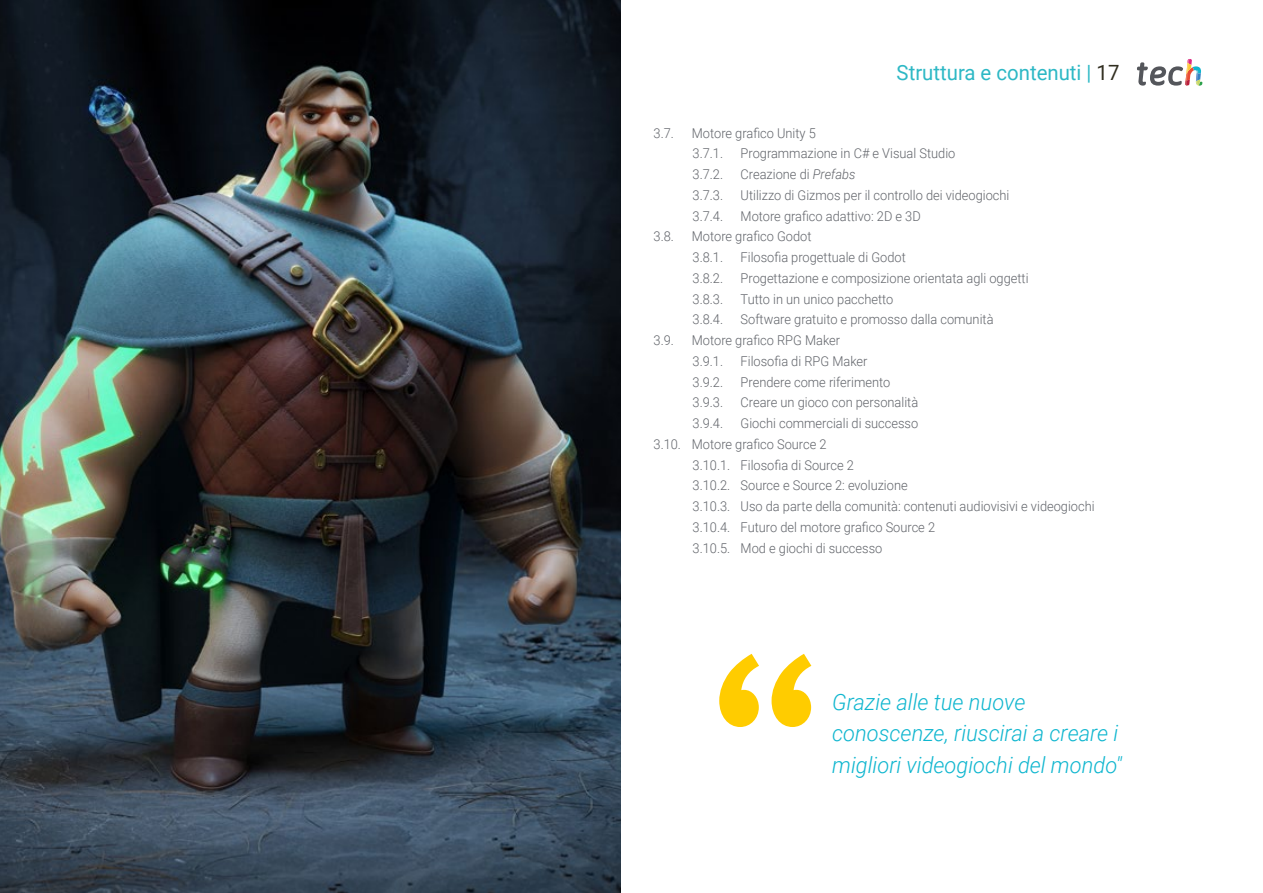
<style>
.page{position:relative;width:1263px;height:893px;background:#fff}
.page>*{position:absolute;margin:0;border:0;box-sizing:border-box;transform-origin:0 0}
.t1{font:italic 300 22.5px/31.5px "Roboto";color:#0fb6cf}
.t2{font:21px "Roboto";color:#2db8c5}
.t3{font:300 13.5px/20.7px "Roboto";color:#61646a;scale:.95 1}
.s1{color:#312e20}
.s2{font-style:italic}
</style>
<div class="page">
<svg style="left:1137px;top:59px;width:65px;height:27px"></svg>
<svg style="left:719px;top:654px;width:92px;height:73px"></svg>
<img style="left:0;top:0;width:621px;height:893px">
<h2 class="t2" style="left:897px;top:57px;width:224px">Struttura e contenuti | <span class="s1">17</span></h2>
<p class="t3" style="left:654px;top:122px;width:23px">3.7.</p>
<p class="t3" style="left:692px;top:122px;width:132px">Motore grafico Unity 5<br>3.7.1.</p>
<p class="t3" style="left:741px;top:143px;width:228px">Programmazione in C# e Visual Studio</p>
<p class="t3" style="left:693px;top:164px;width:34px">3.7.2.</p>
<p class="t3" style="left:741px;top:164px;width:122px">Creazione di <span class="s2">Prefabs</span></p>
<p class="t3" style="left:693px;top:184px;width:34px">3.7.3.</p>
<p class="t3" style="left:741px;top:184px;width:284px">Utilizzo di Gizmos per il controllo dei videogiochi</p>
<p class="t3" style="left:693px;top:205px;width:34px">3.7.4.</p>
<p class="t3" style="left:741px;top:205px;width:191px">Motore grafico adattivo: 2D e 3D</p>
<p class="t3" style="left:654px;top:226px;width:23px">3.8.</p>
<p class="t3" style="left:692px;top:226px;width:127px">Motore grafico Godot<br>3.8.1.</p>
<p class="t3" style="left:741px;top:247px;width:175px">Filosofia progettuale di Godot</p>
<p class="t3" style="left:693px;top:267px;width:34px">3.8.2.</p>
<p class="t3" style="left:741px;top:267px;width:305px">Progettazione e composizione orientata agli oggetti</p>
<p class="t3" style="left:693px;top:288px;width:34px">3.8.3.</p>
<p class="t3" style="left:741px;top:288px;width:162px">Tutto in un unico pacchetto</p>
<p class="t3" style="left:693px;top:309px;width:34px">3.8.4.</p>
<p class="t3" style="left:741px;top:309px;width:268px">Software gratuito e promosso dalla comunità</p>
<p class="t3" style="left:654px;top:330px;width:23px">3.9.</p>
<p class="t3" style="left:692px;top:330px;width:158px">Motore grafico RPG Maker<br>3.9.1.</p>
<p class="t3" style="left:741px;top:350px;width:135px">Filosofia di RPG Maker</p>
<p class="t3" style="left:693px;top:371px;width:34px">3.9.2.</p>
<p class="t3" style="left:741px;top:371px;width:159px">Prendere come riferimento</p>
<p class="t3" style="left:693px;top:392px;width:34px">3.9.3.</p>
<p class="t3" style="left:741px;top:392px;width:188px">Creare un gioco con personalità</p>
<p class="t3" style="left:693px;top:413px;width:34px">3.9.4.</p>
<p class="t3" style="left:741px;top:413px;width:189px">Giochi commerciali di successo</p>
<p class="t3" style="left:654px;top:433px;width:184px">3.10. Motore grafico Source 2</p>
<p class="t3" style="left:693px;top:454px;width:171px">3.10.1. Filosofia di Source 2</p>
<p class="t3" style="left:693px;top:475px;width:228px">3.10.2. Source e Source 2: evoluzione</p>
<p class="t3" style="left:693px;top:496px;width:425px">3.10.3. Uso da parte della comunità: contenuti audiovisivi e videogiochi</p>
<p class="t3" style="left:693px;top:516px;width:257px">3.10.4. Futuro del motore grafico Source 2</p>
<p class="t3" style="left:693px;top:537px;width:201px">3.10.5. Mod e giochi di successo</p>
<h1 class="t1" style="left:832px;top:685px;width:291px">Grazie alle tue nuove conoscenze, riuscirai a creare i migliori videogiochi del mondo"</h1>
</div>
